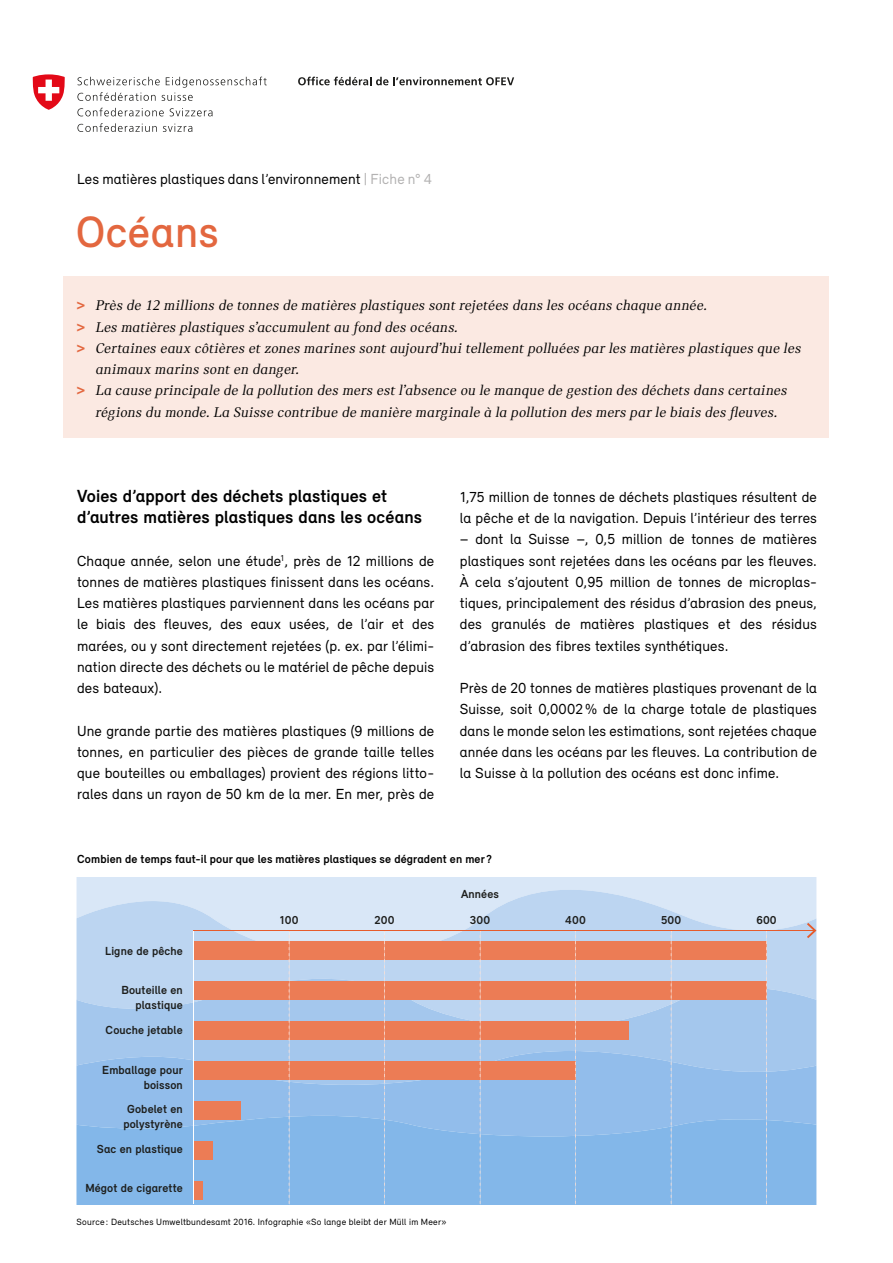
<style>
.page{position:relative;width:893px;height:1263px;background:#fff}
.page>*{position:absolute;margin:0;border:0;box-sizing:border-box;transform-origin:0 0}
.t1{font:500 45px "Relevant";letter-spacing:.015em;color:#e3673f}
.t2{font:700 18px/21.3px "Relevant";letter-spacing:.005em;color:#000}
.t3{font:15px/21.3px "Relevant";letter-spacing:.01em;color:#000;text-align:justify}
.t4{font:italic 15px "Catalog";letter-spacing:.015em;color:#000}
.t5{font:700 12px/15px "Relevant";letter-spacing:.01em;color:#1d1e1c;text-align:right}
.t6{font:700 12px "Relevant";letter-spacing:.01em;color:#000}
.t7{font:9.3px "Relevant";letter-spacing:.03em;color:#000}
.s1{color:#b3b2b2}
.s2{font-family:"Relevant";font-weight:700;font-style:normal;font-size:16.5px;color:#e3673f}
</style>
<div class="page">
<div style="left:77px;top:878px;width:739px;height:12px;background:#d9e7f7"></div>
<svg style="left:77px;top:890px;width:739px;height:89px;fill:#bcd5f1"></svg>
<svg style="left:77px;top:979px;width:739px;height:72px;fill:#a4c7ed"></svg>
<svg style="left:77px;top:1051px;width:739px;height:65px;fill:#92bdeb"></svg>
<svg style="left:77px;top:1116px;width:739px;height:88px;fill:#83b7e9"></svg>
<div style="left:194px;top:941px;width:573px;height:19px;background:#ec7c55"></div>
<div style="left:194px;top:981px;width:573px;height:19px;background:#ec7c55"></div>
<div style="left:194px;top:1021px;width:435px;height:19px;background:#ec7c55"></div>
<div style="left:194px;top:1061px;width:382px;height:19px;background:#ec7c55"></div>
<div style="left:194px;top:1101px;width:47px;height:19px;background:#ec7c55"></div>
<div style="left:194px;top:1141px;width:19px;height:19px;background:#ec7c55"></div>
<div style="left:194px;top:1181px;width:9px;height:19px;background:#ec7c55"></div>
<hr style="left:193px;top:930px;width:1px;height:274px;background:#fff">
<svg style="left:289px;top:931px;width:1px;height:273px"></svg>
<svg style="left:384px;top:931px;width:1px;height:273px"></svg>
<svg style="left:480px;top:931px;width:1px;height:273px"></svg>
<svg style="left:575px;top:931px;width:1px;height:273px"></svg>
<svg style="left:671px;top:931px;width:1px;height:273px"></svg>
<svg style="left:766px;top:931px;width:1px;height:273px"></svg>
<hr style="left:194px;top:930px;width:620px;height:1px;background:#e65b2b">
<svg style="left:807px;top:923px;width:9px;height:15px"></svg>
<div style="left:64px;top:276px;width:765px;height:162px;background:#fbe9e2"></div>
<svg style="left:298px;top:77px;width:216px;height:8px"></svg>
<svg style="left:77px;top:77px;width:190px;height:24px"></svg>
<svg style="left:77px;top:108px;width:87px;height:8px"></svg>
<svg style="left:170px;top:108px;width:43px;height:8px"></svg>
<svg style="left:77px;top:123px;width:80px;height:9px"></svg>
<svg style="left:163px;top:124px;width:29px;height:8px"></svg>
<svg style="left:33px;top:74px;width:32px;height:36px"></svg>
<p class="t3" style="left:77px;top:168px;width:357px">Les matières plastiques dans l’environnement <span class="s1">| Fiche n° 4</span></p>
<h1 class="t1" style="left:76px;top:205px;width:144px">Océans</h1>
<p class="t4" style="left:77px;top:297px;width:632px"><span class="s2">&gt;</span> Près de 12 millions de tonnes de matières plastiques sont rejetées dans les océans chaque année.</p>
<p class="t4" style="left:77px;top:318px;width:383px"><span class="s2">&gt;</span> Les matières plastiques s’accumulent au fond des océans.</p>
<p class="t4" style="left:77px;top:340px;width:726px"><span class="s2">&gt;</span> Certaines eaux côtières et zones marines sont aujourd’hui tellement polluées par les matières plastiques que les</p>
<p class="t4" style="left:96px;top:361px;width:205px">animaux marins sont en danger.</p>
<p class="t4" style="left:77px;top:382px;width:712px"><span class="s2">&gt;</span> La cause principale de la pollution des mers est l’absence ou le manque de gestion des déchets dans certaines</p>
<p class="t4" style="left:96px;top:403px;width:683px">régions du monde. La Suisse contribue de manière marginale à la pollution des mers par le biais des fleuves.</p>
<p class="t2" style="left:77px;top:485px;width:346px">Voies d’apport des déchets plastiques et d’autres matières plastiques dans les océans</p>
<p class="t3" style="left:77px;top:550px;width:359px">Chaque année, selon une étude<sup>1</sup>, près de 12 millions de tonnes de matières plastiques finissent dans les océans.<br>Les matières plastiques parviennent dans les océans par le biais des fleuves, des eaux usées, de l’air et des marées, ou y sont directement rejetées (p. ex. par l’élimi&shy;nation directe des déchets ou le matériel de pêche depuis des bateaux).</p>
<p class="t3" style="left:77px;top:720px;width:359px">Une grande partie des matières plastiques (9 millions de tonnes, en particulier des pièces de grande taille telles que bouteilles ou emballages) provient des régions litto&shy;rales dans un rayon de 50 km de la mer. En mer, près de</p>
<p class="t3" style="left:460px;top:486px;width:359px">1,75 million de tonnes de déchets plastiques résultent de la pêche et de la navigation. Depuis l’intérieur des terres</p>
<p class="t3" style="left:460px;top:528px;width:359px">– dont la Suisse –, 0,5 million de tonnes de matières plastiques sont rejetées dans les océans par les fleuves.<br>À cela s’ajoutent 0,95 million de tonnes de microplas&shy;tiques, principalement des résidus d’abrasion des pneus, des granulés de matières plastiques et des résidus d’abrasion des fibres textiles synthétiques.</p>
<p class="t3" style="left:460px;top:677px;width:359px">Près de 20 tonnes de matières plastiques provenant de la Suisse, soit 0,0002 % de la charge totale de plastiques dans le monde selon les estimations, sont rejetées chaque année dans les océans par les fleuves. La contribution de la Suisse à la pollution des océans est donc infime.</p>
<p class="t6" style="left:77px;top:852px;width:416px">Combien de temps faut-il pour que les matières plastiques se dégradent en mer ?</p>
<p class="t5" style="left:461px;top:886px;width:39px">Années</p>
<p class="t5" style="left:105px;top:943px;width:79px">Ligne de pêche</p>
<p class="t5" style="left:121px;top:983px;width:63px">Bouteille en plastique</p>
<p class="t5" style="left:106px;top:1022px;width:79px">Couche jetable</p>
<p class="t5" style="left:102px;top:1062px;width:82px">Emballage pour boisson</p>
<p class="t5" style="left:123px;top:1101px;width:61px;text-align:center">Gobelet en polystyrène</p>
<p class="t5" style="left:97px;top:1141px;width:87px">Sac en plastique</p>
<p class="t5" style="left:85px;top:1181px;width:99px">Mégot de cigarette</p>
<p class="t5" style="left:279px;top:912px;width:21px">100</p>
<p class="t5" style="left:375px;top:912px;width:21px">200</p>
<p class="t5" style="left:470px;top:912px;width:22px">300</p>
<p class="t5" style="left:565px;top:912px;width:22px">400</p>
<p class="t5" style="left:661px;top:912px;width:22px">500</p>
<p class="t5" style="left:756px;top:912px;width:22px">600</p>
<p class="t7" style="left:77px;top:1216px;width:371px">Source : Deutsches Umweltbundesamt 2016. Infographie «So lange bleibt der Müll im Meer»</p>
</div>
